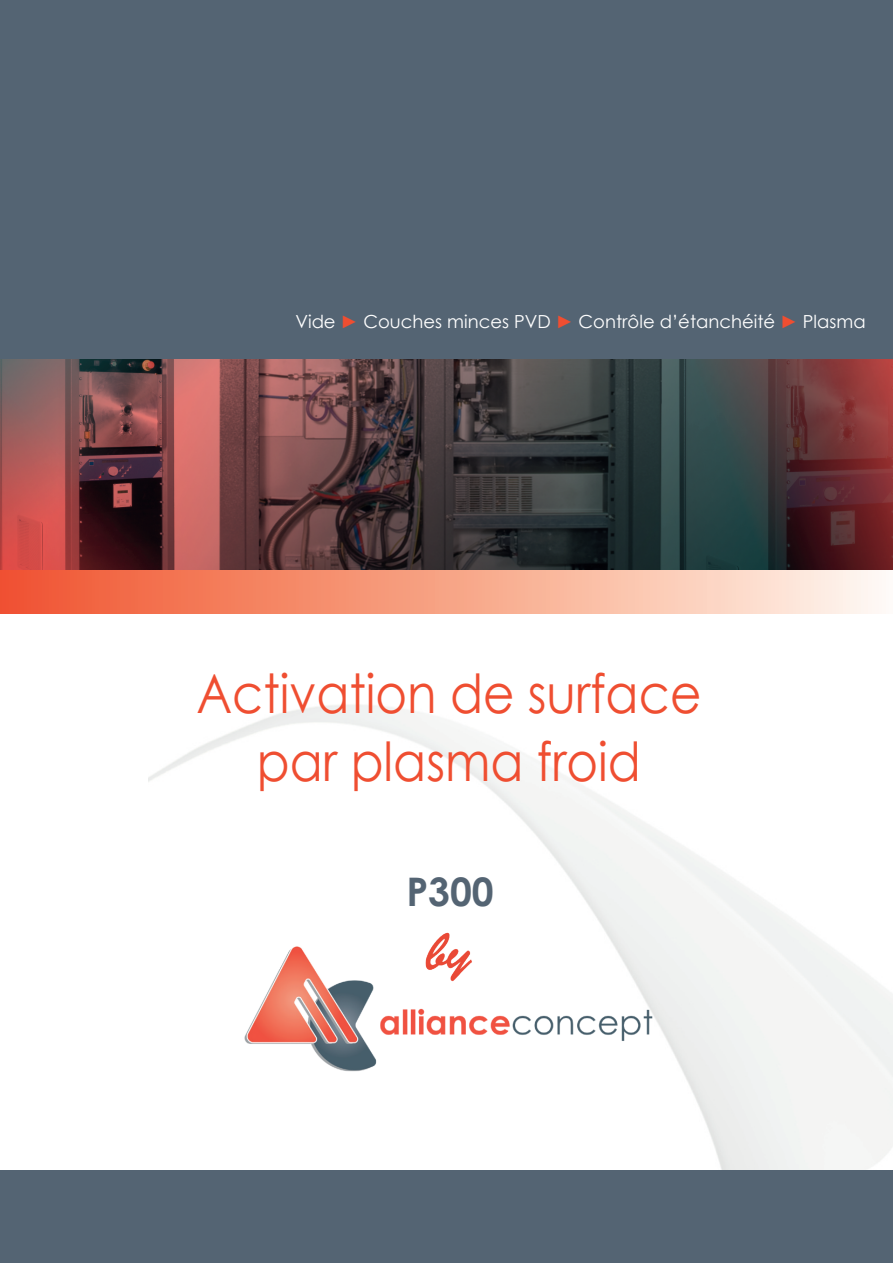
<style>
.page{position:relative;width:893px;height:1263px;background:#fff}
.page>*{position:absolute;margin:0;border:0;box-sizing:border-box;transform-origin:0 0}
.t1{font:54px/67.5px "Century Gothic";color:#ef4e31;text-align:center;scale:.9 1}
.t2{font:700 39.3px "Century Gothic";color:#546473}
.t3{font:18px "Century Gothic";color:#fff}
.s1{color:#ef4e31}
</style>
<div class="page">
<img style="left:0;top:358px;width:893px;height:212px">
<div style="left:0;top:0;width:893px;height:358px;background:#546473"></div>
<div style="left:0;top:570px;width:893px;height:44px;background:linear-gradient(to right,#f0522a,#fff8ec)"></div>
<div style="left:0;top:1170px;width:893px;height:93px;background:#546473"></div>
<img style="left:244px;top:823px;width:414px;height:249px">
<p class="t3" style="left:295px;top:309px;width:572px">Vide <span class="s1">►</span> Couches minces PVD <span class="s1">►</span> Contrôle d’étanchéité <span class="s1">►</span> Plasma</p>
<h1 class="t1" style="left:196px;top:658px;width:563px">Activation de surface par plasma froid</h1>
<h2 class="t2" style="left:406px;top:866px;width:89px">P300</h2>
</div>
